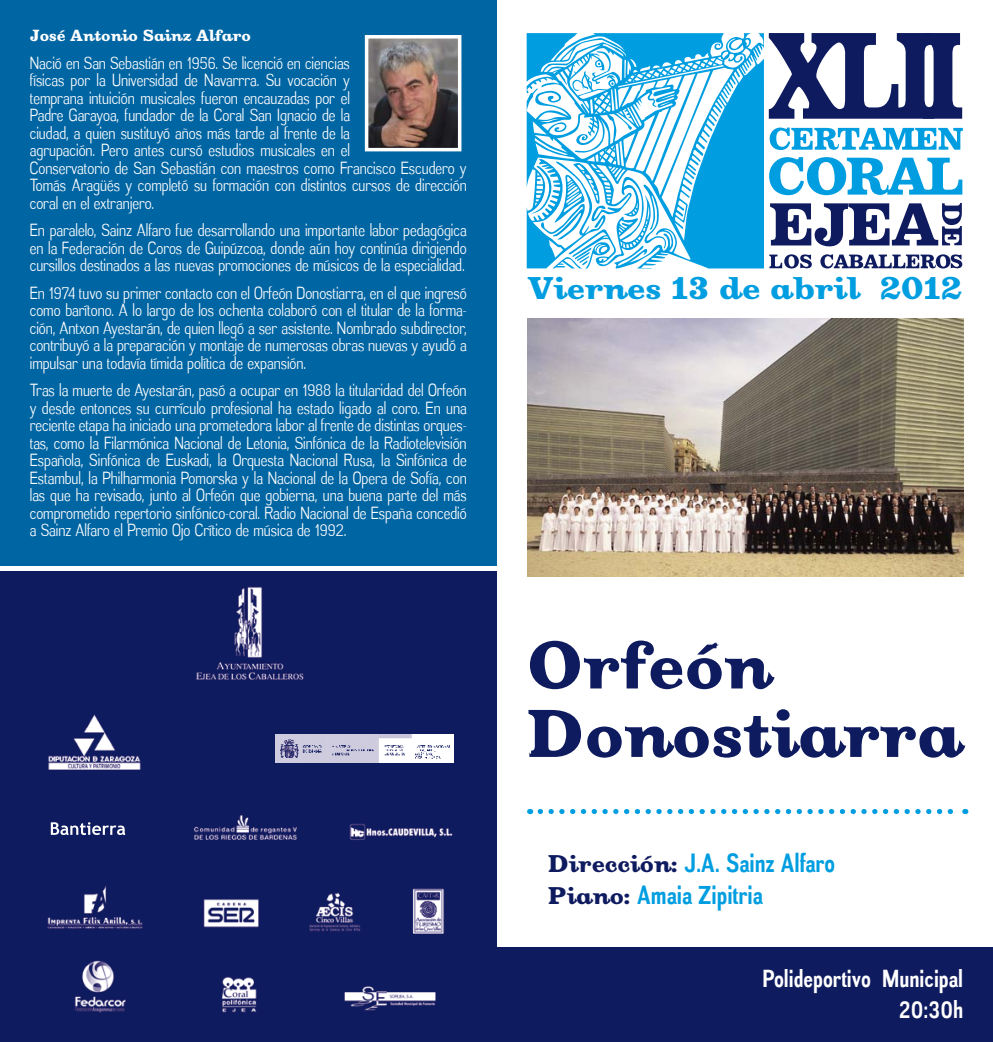
<style>
.page{position:relative;width:993px;height:1042px;background:#fff}
.page>*{position:absolute;margin:0;border:0;box-sizing:border-box;transform-origin:0 0}
.t1{font:900 72.98px/68.4px "Oxtail";color:#0f1b5f}
.t2{font:900 34.12px "Oxtail";color:#009ee0;scale:1.07 1}
.t3{font:700 26.25px/31.5px "Akazan";color:#009ee0}
.t4{font:700 24.5px/31.2px "Akazan";color:#fff;text-align:right}
.t5{font:17.5px/17.5px "Akazan Bk";color:#fff;text-align:justify}
.t6{font:900 17.5px "Oxtail";color:#fff}
.s1{font-family:"Oxtail";font-weight:900;color:#0f1b5f}
</style>
<div class="page">
<svg style="left:526px;top:33px;width:237px;height:237px"></svg>
<svg style="left:769px;top:254px;width:192px;height:14px"></svg>
<svg style="left:770px;top:203px;width:191px;height:43px"></svg>
<svg style="left:769px;top:157px;width:193px;height:38px"></svg>
<svg style="left:769px;top:128px;width:193px;height:22px"></svg>
<svg style="left:768px;top:33px;width:193px;height:86px"></svg>
<svg style="left:540px;top:809px;width:425px;height:5px"></svg>
<div style="left:481px;top:947px;width:511px;height:95px;background:#0f1b5f"></div>
<div style="left:0;top:571px;width:496px;height:471px;background:#0f1b5f"></div>
<div style="left:0;top:0;width:496px;height:566px;background:#0065a3"></div>
<img style="left:47px;top:587px;width:407px;height:426px">
<div style="left:42px;top:804px;width:98px;height:49px;background:#0f1b5f"></div>
<div style="left:167px;top:727px;width:286px;height:55px;background:#0f1b5f"></div>
<img style="left:275px;top:735px;width:178px;height:27px">
<svg style="left:51px;top:822px;width:74px;height:13px"></svg>
<img style="left:527px;top:319px;width:435px;height:257px">
<img style="left:370px;top:40px;width:86px;height:106px">
<div style="left:365px;top:35px;width:96px;height:116px;border:4px solid #fff"></div>
<p class="t6" style="left:30px;top:26px;width:223px">José Antonio Sainz Alfaro</p>
<p class="t5" style="left:30px;top:54px;width:438px;text-align:left">Nació en San Sebastián en 1956. Se licenció en ciencias<br>físicas por la Universidad de Navarrra. Su vocación y<br>temprana intuición musicales fueron encauzadas por el<br>Padre Garayoa, fundador de la Coral San Ignacio de la<br>ciudad, a quien sustituyó años más tarde al frente de la<br>agrupación. Pero antes cursó estudios musicales en el<br>Conservatorio de San Sebastián con maestros como Francisco Escudero y Tomás Aragüés y completó su formación con distintos cursos de dirección coral en el extranjero.</p>
<p class="t5" style="left:30px;top:222px;width:438px">En paralelo, Sainz Alfaro fue desarrollando una importante labor pedagógica en la Federación de Coros de Guipúzcoa, donde aún hoy continúa dirigiendo cursillos destinados a las nuevas promociones de músicos de la especialidad.</p>
<p class="t5" style="left:30px;top:284px;width:438px">En 1974 tuvo su primer contacto con el Orfeón Donostiarra, en el que ingresó como barítono. A lo largo de los ochenta colaboró con el titular de la forma&shy;ción, Antxon Ayestarán, de quien llegó a ser asistente. Nombrado subdirector, contribuyó a la preparación y montaje de numerosas obras nuevas y ayudó a impulsar una todavía tímida política de expansión.</p>
<p class="t5" style="left:30px;top:382px;width:438px">Tras la muerte de Ayestarán, pasó a ocupar en 1988 la titularidad del Orfeón y desde entonces su currículo profesional ha estado ligado al coro. En una reciente etapa ha iniciado una prometedora labor al frente de distintas orques&shy;tas, como la Filarmónica Nacional de Letonia, Sinfónica de la Radiotelevisión Española, Sinfónica de Euskadi, la Orquesta Nacional Rusa, la Sinfónica de Estambul, la Philharmonia Pomorska y la Nacional de la Opera de Sofía, con las que ha revisado, junto al Orfeón que gobierna, una buena parte del más comprometido repertorio sinfónico-coral. Radio Nacional de España concedió a Sainz Alfaro el Premio Ojo Crítico de música de 1992.</p>
<h2 class="t2" style="left:527px;top:268px;width:407px">Viernes 13 de abril 2012</h2>
<h1 class="t1" style="left:526px;top:629px;width:437px">Orfeón<br>Donostiarra</h1>
<h3 class="t3" style="left:547px;top:848px;width:288px"><span class="s1">Dirección:</span> J.A. Sainz Alfaro<br><span class="s1">Piano:</span> Amaia Zipitria</h3>
<h3 class="t4" style="left:762px;top:963px;width:202px">Polideportivo Municipal<br>20:30h</h3>
</div>
